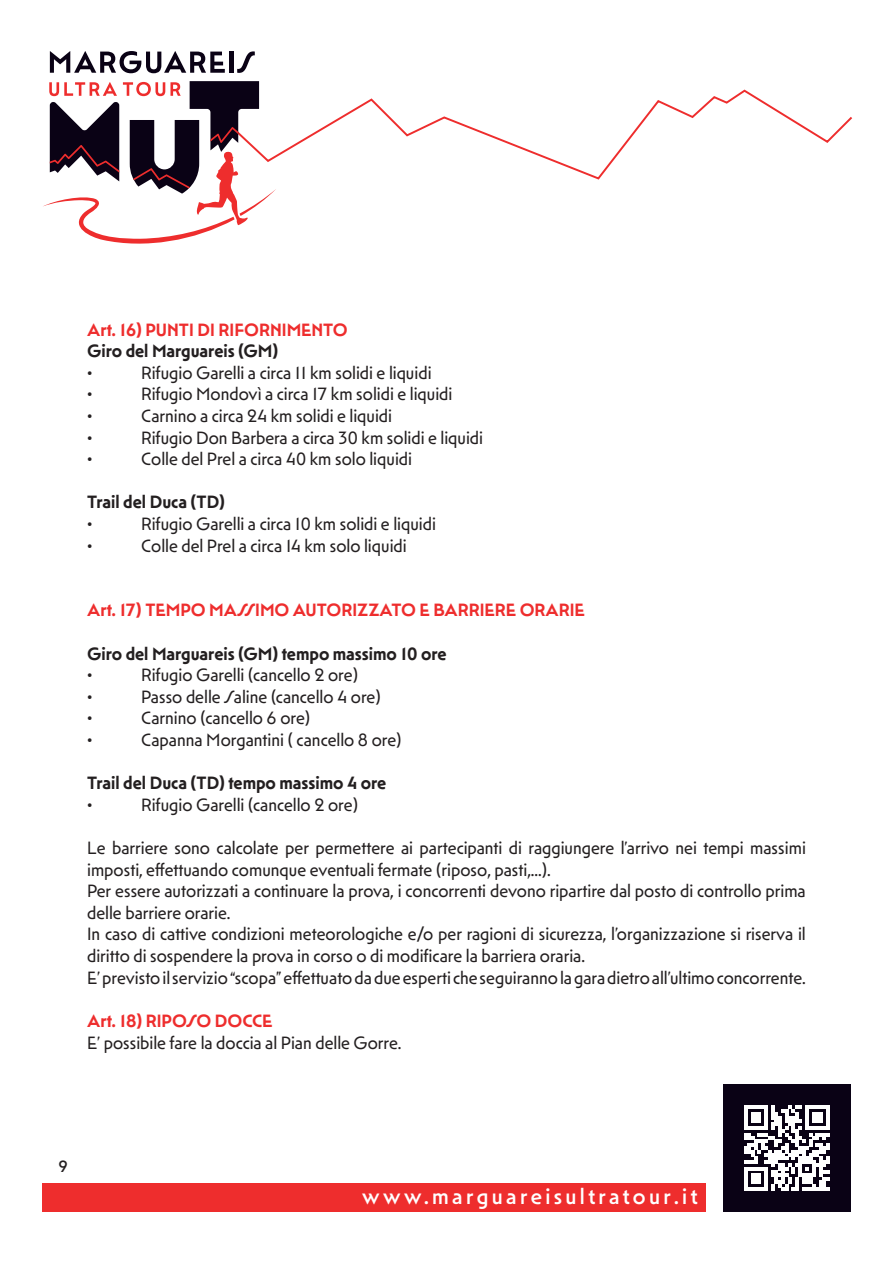
<style>
.page{position:relative;width:893px;height:1263px;background:#fff}
.page>*{position:absolute;margin:0;border:0;box-sizing:border-box;transform-origin:0 0}
.t1{font:500 22.5px "Mendl Sans Dusk";letter-spacing:.15em;color:#fff}
.t2{font:18px/21.6px "Mendl Sans Dawn";color:#231f20}
.t3{font:600 18px "Mendl Sans Dawn";color:#231f20}
.t4{font:600 18px "Mendl Sans Dawn";color:#ee2d2d}
.t5{font:500 16.5px "Mendl Sans Dawn";color:#231f20}
</style>
<div class="page">
<svg style="left:276px;top:89px;width:577px;height:91px"></svg>
<div style="left:723px;top:1084px;width:127px;height:128px;background:#0a0215"></div>
<div style="left:43px;top:1183px;width:663px;height:29px;background:#ee2d2d"></div>
<svg style="left:50px;top:51px;width:175px;height:22px"></svg>
<hr style="left:229px;top:52px;width:4px;height:21px;background:#0a0215">
<svg style="left:237px;top:51px;width:18px;height:22px"></svg>
<svg style="left:43px;top:81px;width:233px;height:163px"></svg>
<svg style="left:744px;top:1106px;width:85px;height:85px"></svg>
<p class="t4" style="left:87px;top:318px;width:262px">Art. 16) PUNTI DI RIFORNIMENTO</p>
<p class="t3" style="left:87px;top:340px;width:193px">Giro del Marguareis (GM)</p>
<p class="t2" style="left:87px;top:362px;width:7px">•</p>
<p class="t2" style="left:141px;top:362px;width:292px">Rifugio Garelli a circa 11 km solidi e liquidi</p>
<p class="t2" style="left:87px;top:383px;width:7px">•</p>
<p class="t2" style="left:141px;top:383px;width:313px">Rifugio Mondovì a circa 17 km solidi e liquidi</p>
<p class="t2" style="left:87px;top:405px;width:7px">•</p>
<p class="t2" style="left:141px;top:405px;width:252px">Carnino a circa 24 km solidi e liquidi</p>
<p class="t2" style="left:87px;top:426px;width:7px">•</p>
<p class="t2" style="left:141px;top:426px;width:343px">Rifugio Don Barbera a circa 30 km solidi e liquidi</p>
<p class="t2" style="left:87px;top:448px;width:7px">•</p>
<p class="t2" style="left:141px;top:448px;width:272px">Colle del Prel a circa 40 km solo liquidi</p>
<p class="t3" style="left:87px;top:491px;width:139px">Trail del Duca (TD)</p>
<p class="t2" style="left:87px;top:513px;width:7px">•</p>
<p class="t2" style="left:141px;top:513px;width:296px">Rifugio Garelli a circa 10 km solidi e liquidi</p>
<p class="t2" style="left:87px;top:534px;width:7px">•</p>
<p class="t2" style="left:141px;top:534px;width:267px">Colle del Prel a circa 14 km solo liquidi</p>
<p class="t4" style="left:87px;top:599px;width:499px">Art. 17) TEMPO MASSIMO AUTORIZZATO E BARRIERE ORARIE</p>
<p class="t3" style="left:87px;top:642px;width:361px">Giro del Marguareis (GM) tempo massimo 10 ore</p>
<p class="t2" style="left:87px;top:664px;width:7px">•</p>
<p class="t2" style="left:141px;top:664px;width:219px">Rifugio Garelli (cancello 2 ore)</p>
<p class="t2" style="left:87px;top:686px;width:7px">•</p>
<p class="t2" style="left:141px;top:686px;width:241px">Passo delle Saline (cancello 4 ore)</p>
<p class="t2" style="left:87px;top:707px;width:7px">•</p>
<p class="t2" style="left:141px;top:707px;width:171px">Carnino (cancello 6 ore)</p>
<p class="t2" style="left:87px;top:729px;width:7px">•</p>
<p class="t2" style="left:141px;top:729px;width:262px">Capanna Morgantini ( cancello 8 ore)</p>
<p class="t3" style="left:87px;top:772px;width:301px">Trail del Duca (TD) tempo massimo 4 ore</p>
<p class="t2" style="left:87px;top:794px;width:7px">•</p>
<p class="t2" style="left:141px;top:794px;width:219px">Rifugio Garelli (cancello 2 ore)</p>
<p class="t2" style="left:87px;top:837px;width:720px">Le barriere sono calcolate per permettere ai partecipanti di raggiungere l’arrivo nei tempi massimi imposti, effettuando comunque eventuali fermate (riposo, pasti,...).</p>
<p class="t2" style="left:87px;top:880px;width:720px">Per essere autorizzati a continuare la prova, i concorrenti devono ripartire dal posto di controllo prima delle barriere orarie.</p>
<p class="t2" style="left:87px;top:923px;width:720px">In caso di cattive condizioni meteorologiche e/o per ragioni di sicurezza, l’organizzazione si riserva il diritto di sospendere la prova in corso o di modificare la barriera oraria.</p>
<p class="t2" style="left:87px;top:966px;width:720px">E’ previsto il servizio “scopa” effettuato da due esperti che seguiranno la gara dietro all’ultimo concorrente.</p>
<p class="t4" style="left:87px;top:1009px;width:187px">Art. 18) RIPOSO DOCCE</p>
<p class="t2" style="left:87px;top:1031px;width:316px">E’ possibile fare la doccia al Pian delle Gorre.</p>
<p class="t5" style="left:58px;top:1156px;width:11px">9</p>
<p class="t1" style="left:362px;top:1182px;width:337px">www.marguareisultratour.it</p>
</div>
